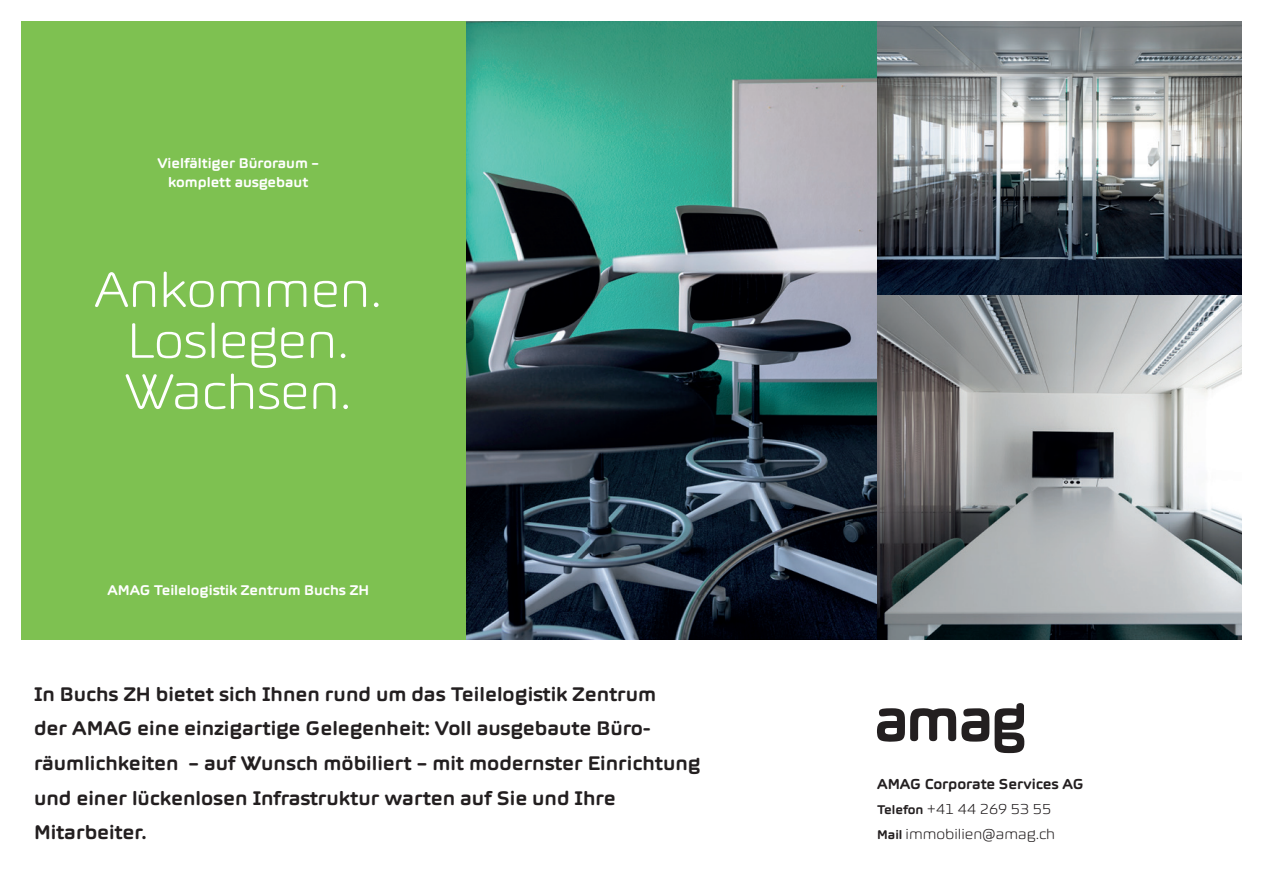
<style>
.page{position:relative;width:1263px;height:893px;background:#fff}
.page>*{position:absolute;margin:0;border:0;box-sizing:border-box;transform-origin:0 0}
.t1{font:300 52.5px/51px "AMAG Display";color:#fff;text-align:center}
.t2{font:700 21px/34.5px "AMAG Display";color:#231f20}
.t3{font:300 15.3px/24.9px "AMAG Display";color:#231f20}
.t4{font:700 15px/19.5px "AMAG Display";color:#fff;text-align:center}
.s1{font-weight:700}
.s2{font-weight:700;font-size:13.5px}
</style>
<div class="page">
<div style="left:21px;top:21px;width:447px;height:619px;background:#7ec151"></div>
<img style="left:467px;top:21px;width:410px;height:619px">
<svg style="left:877px;top:21px;width:365px;height:274px;background:#6d7378"></svg>
<svg style="left:877px;top:295px;width:365px;height:345px;background:#9a9d9f"></svg>
<svg style="left:877px;top:703px;width:147px;height:50px"></svg>
<p class="t4" style="left:157px;top:153px;width:163px">Vielfältiger Büroraum – komplett ausgebaut</p>
<h1 class="t1" style="left:94px;top:263px;width:289px">Ankommen.<br>Loslegen.<br>Wachsen.</h1>
<p class="t4" style="left:107px;top:580px;width:263px">AMAG Teilelogistik Zentrum Buchs ZH</p>
<p class="t2" style="left:34px;top:677px;width:668px">In Buchs ZH bietet sich Ihnen rund um das Teilelogistik Zentrum<br>der AMAG eine einzigartige Gelegenheit: Voll ausgebaute Büro&shy;räumlichkeiten – auf Wunsch möbiliert – mit modernster Einrichtung und einer lückenlosen Infrastruktur warten auf Sie und Ihre Mitarbeiter.</p>
<p class="t3" style="left:877px;top:771px;width:208px"><span class="s1">AMAG Corporate Services AG<br></span><span class="s2">Telefon</span> +41 44 269 53 55<br><span class="s2">Mail</span> immobilien@amag.ch</p>
</div>
